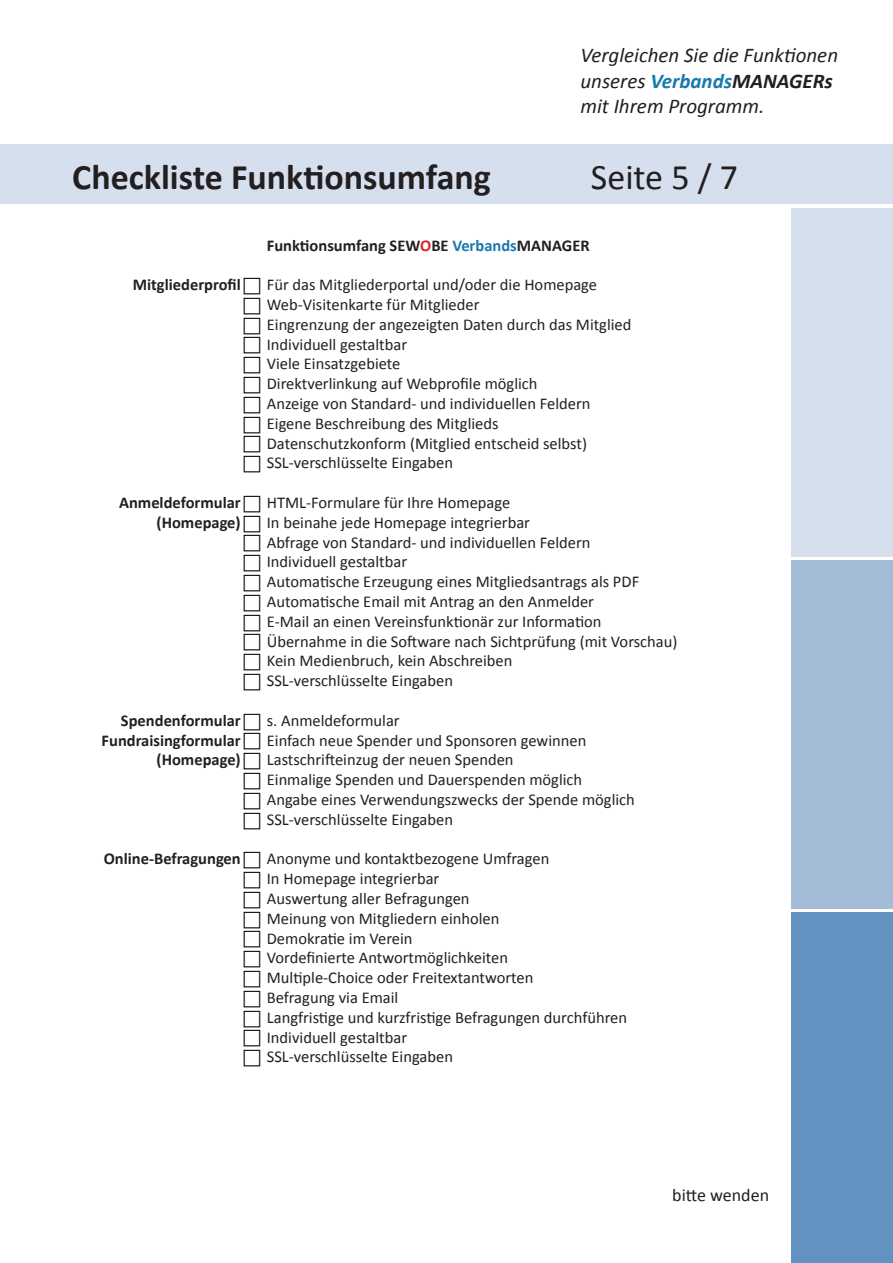
<style>
.page{position:relative;width:893px;height:1263px;background:#fff}
.page>*{position:absolute;margin:0;border:0;box-sizing:border-box;transform-origin:0 0}
.t1{font:700 36px "Calibri";color:#231f20}
.t2{font:36px "Calibri";color:#231f20}
.t3{font:italic 21px/25.2px "Calibri";color:#231f20}
.t4{font:18px "Calibri";color:#231f20}
.t5{font:16.5px/19.8px "Calibri";color:#231f20}
.t6{font:700 16.5px/19.8px "Calibri";color:#231f20;text-align:right}
.s1{font-weight:700;color:#167ab0}
.s2{font-weight:700}
.s3{color:#de2227}
.s4{color:#167ab0}
</style>
<div class="page">
<div style="left:0;top:144px;width:893px;height:60px;background:#d5dfed"></div>
<div style="left:791px;top:912px;width:102px;height:351px;background:#6292bf"></div>
<div style="left:791px;top:208px;width:102px;height:349px;background:#d5dfed"></div>
<div style="left:791px;top:560px;width:102px;height:349px;background:#a5bcd9"></div>
<p class="t3" style="left:580px;top:42px;width:259px">Vergleichen Sie die Funktionen unseres <span class="s1">Verbands</span><span class="s2">MANAGERs </span>mit Ihrem Programm.</p>
<h1 class="t1" style="left:72px;top:154px;width:420px">Checkliste Funktionsumfang</h1>
<h1 class="t2" style="left:591px;top:155px;width:149px">Seite 5 / 7</h1>
<p class="t6" style="left:133px;top:275px;width:110px">Mitgliederprofil</p>
<p class="t6" style="left:119px;top:492px;width:123px">Anmeldeformular (Homepage)</p>
<p class="t6" style="left:102px;top:710px;width:141px">Spendenformular<br>Fundraisingformular (Homepage)</p>
<p class="t6" style="left:104px;top:849px;width:138px">Online-Befragungen</p>
<p class="t6" style="left:267px;top:235px;width:324px">Funktionsumfang SEW<span class="s3">O</span>BE <span class="s4">Verbands</span>MANAGER</p>
<p class="t5" style="left:267px;top:275px;width:366px">Für das Mitgliederportal und/oder die Homepage Web-Visitenkarte für Mitglieder<br>Eingrenzung der angezeigten Daten durch das Mitglied Individuell gestaltbar<br>Viele Einsatzgebiete<br>Direktverlinkung auf Webprofile möglich<br>Anzeige von Standard- und individuellen Feldern Eigene Beschreibung des Mitglieds Datenschutzkonform (Mitglied entscheid selbst)<br>SSL-verschlüsselte Eingaben</p>
<p class="t5" style="left:267px;top:493px;width:412px">HTML-Formulare für Ihre Homepage<br>In beinahe jede Homepage integrierbar<br>Abfrage von Standard- und individuellen Feldern<br>Individuell gestaltbar<br>Automatische Erzeugung eines Mitgliedsantrags als PDF Automatische Email mit Antrag an den Anmelder<br>E-Mail an einen Vereinsfunktionär zur Information Übernahme in die Software nach Sichtprüfung (mit Vorschau)<br>Kein Medienbruch, kein Abschreiben<br>SSL-verschlüsselte Eingaben</p>
<p class="t5" style="left:267px;top:710px;width:370px">s. Anmeldeformular<br>Einfach neue Spender und Sponsoren gewinnen Lastschrifteinzug der neuen Spenden<br>Einmalige Spenden und Dauerspenden möglich Angabe eines Verwendungszwecks der Spende möglich SSL-verschlüsselte Eingaben</p>
<p class="t5" style="left:267px;top:849px;width:362px">Anonyme und kontaktbezogene Umfragen<br>In Homepage integrierbar<br>Auswertung aller Befragungen<br>Meinung von Mitgliedern einholen<br>Demokratie im Verein<br>Vordefinierte Antwortmöglichkeiten<br>Multiple-Choice oder Freitextantworten<br>Befragung via Email<br>Langfristige und kurzfristige Befragungen durchführen Individuell gestaltbar<br>SSL-verschlüsselte Eingaben</p>
<p class="t4" style="left:672px;top:1184px;width:98px">bitte wenden</p>
</div>
